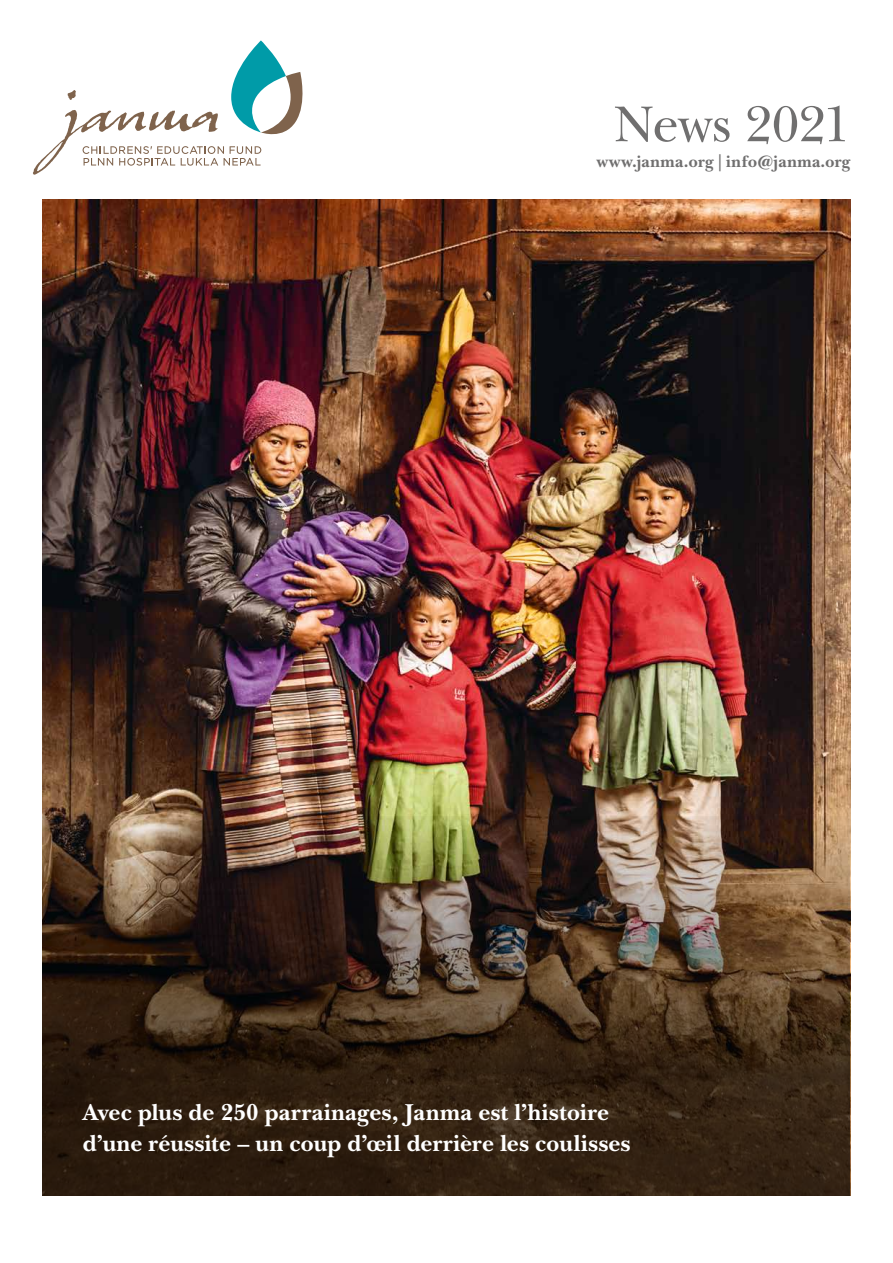
<style>
.page{position:relative;width:893px;height:1263px;background:#fff}
.page>*{position:absolute;margin:0;border:0;box-sizing:border-box;transform-origin:0 0}
.t1{font:52.5px "New Baskerville Std";letter-spacing:-.01em;color:#706f6f}
.t2{font:700 24px/31.5px "New Baskerville Std";letter-spacing:.01em;color:#fff}
.t3{font:700 17.1px "New Baskerville Std";letter-spacing:.02em;color:#706f6f}
</style>
<div class="page">
<img style="left:43px;top:199px;width:807px;height:617px">
<svg style="left:33px;top:40px;width:270px;height:135px"></svg>
<img style="left:43px;top:816px;width:807px;height:380px">
<h1 class="t1" style="left:614px;top:94px;width:238px">News 2021</h1>
<p class="t3" style="left:597px;top:151px;width:255px">www.janma.org | info@janma.org</p>
<p class="t2" style="left:83px;top:1096px;width:549px">Avec plus de 250 parrainages, Janma est l’histoire d’une réussite – un coup d’œil derrière les coulisses</p>
</div>
